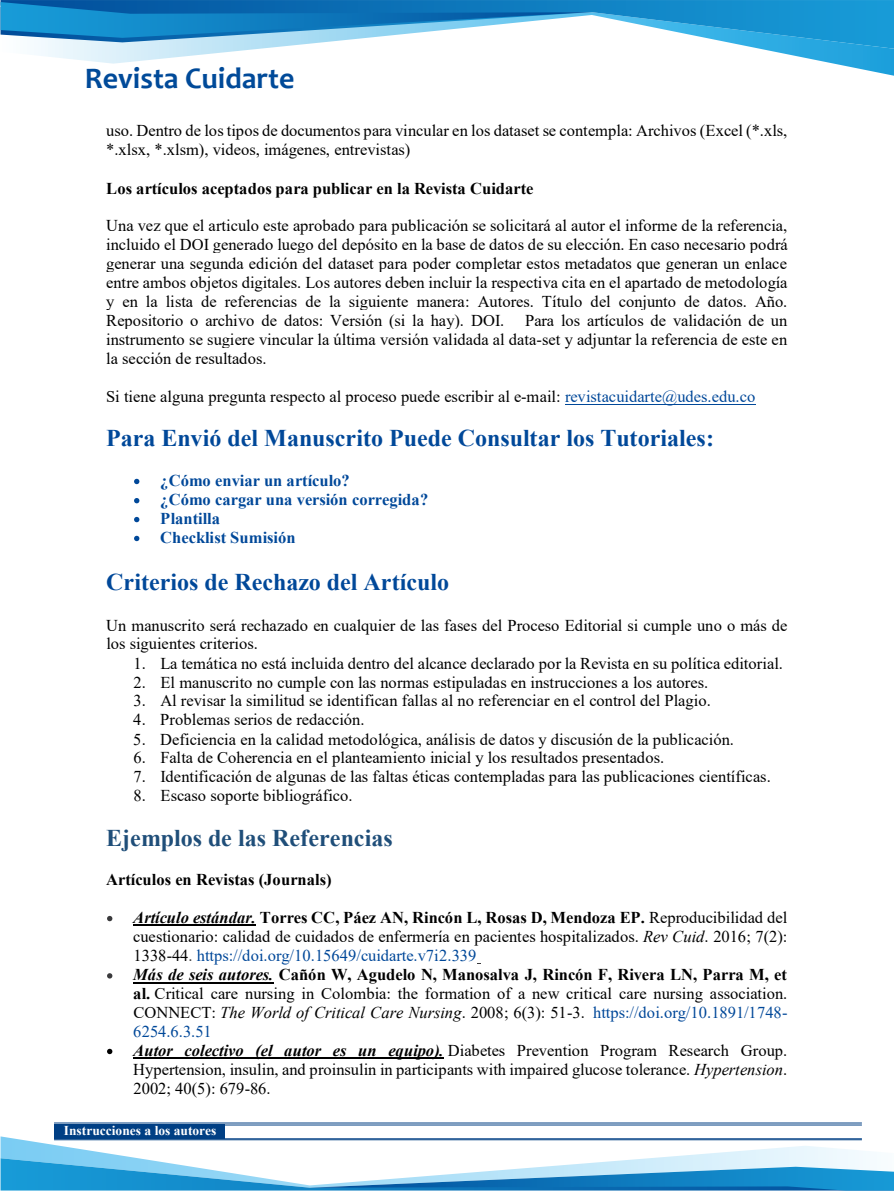
<style>
.page{position:relative;width:894px;height:1191px;background:#fff}
.page>*{position:absolute;margin:0;border:0;box-sizing:border-box;transform-origin:0 0}
.t1{font:700 30px "Candara";color:#004a99}
.t2{font:700 24px "Times New Roman";color:#004899}
.t3{font:700 24px "Times New Roman";color:#1f4e79}
.t4{font:16.5px/18.9px "Times New Roman";letter-spacing:-.005em;color:#000}
.t5{font:700 16.5px "Times New Roman";letter-spacing:-.005em;color:#000}
.t6{font:700 16.5px/19px "Times New Roman";letter-spacing:-.005em;color:#004899}
.t7{font:16.5px "Times New Roman";letter-spacing:.01em;color:#004899}
.t8{font:700 13.5px "Times New Roman";color:#fff}
.s1{color:#004899}
.s2{font-weight:700;font-style:italic}
.s3{font-weight:700}
.s4{font-style:italic}
.s5{color:#3a3a3c}
</style>
<div class="page">
<hr style="left:565px;top:404px;width:190px;height:1px;background:#004899">
<svg style="left:134px;top:479px;width:5px;height:5px"></svg>
<svg style="left:134px;top:498px;width:5px;height:5px"></svg>
<svg style="left:134px;top:517px;width:5px;height:5px"></svg>
<svg style="left:134px;top:536px;width:5px;height:5px"></svg>
<svg style="left:107px;top:916px;width:5px;height:5px"></svg>
<hr style="left:133px;top:925px;width:123px;height:1px;background:#000">
<svg style="left:107px;top:973px;width:5px;height:6px"></svg>
<hr style="left:133px;top:982px;width:140px;height:1px;background:#000">
<svg style="left:107px;top:1049px;width:5px;height:5px"></svg>
<hr style="left:133px;top:1058px;width:310px;height:1px;background:#000">
<hr style="left:54px;top:1125px;width:807px;height:1px;background:#003f84">
<hr style="left:54px;top:1123px;width:807px;height:1px;background:#003f84">
<div style="left:54px;top:1124px;width:170px;height:14px;background:#003f84"></div>
<svg style="left:34px;top:49px;width:859px;height:27px"></svg>
<svg style="left:1px;top:0;width:892px;height:49px"></svg>
<svg style="left:1px;top:2px;width:590px;height:40px"></svg>
<svg style="left:1px;top:1136px;width:869px;height:22px"></svg>
<svg style="left:1px;top:1158px;width:892px;height:33px"></svg>
<h1 class="t1" style="left:85px;top:59px;width:211px">Revista Cuidarte</h1>
<p class="t4" style="left:106px;top:121px;width:682px">uso. Dentro de los tipos de documentos para vincular en los dataset se contempla: Archivos (Excel (*.xls, *.xlsx, *.xlsm), videos, imágenes, entrevistas)</p>
<p class="t5" style="left:106px;top:176px;width:429px">Los artículos aceptados para publicar en la Revista Cuidarte</p>
<p class="t4" style="left:106px;top:216px;width:683px;text-align:justify">Una vez que el articulo este aprobado para publicación se solicitará al autor el informe de la referencia, incluido el DOI generado luego del depósito en la base de datos de su elección. En caso necesario podrá generar una segunda edición del dataset para poder completar estos metadatos que generan un enlace entre ambos objetos digitales. Los autores deben incluir la respectiva cita en el apartado de metodología y en la lista de referencias de la siguiente manera: Autores. Título del conjunto de datos. Año.<br>Repositorio o archivo de datos: Versión (si la hay). DOI.</p>
<p class="t4" style="left:106px;top:311px;width:682px;text-align:justify;text-indent:419px">Para los artículos de validación de un instrumento se sugiere vincular la última versión validada al data-set y adjuntar la referencia de este en la sección de resultados.</p>
<p class="t4" style="left:106px;top:387px;width:650px">Si tiene alguna pregunta respecto al proceso puede escribir al e-mail: <span class="s1">revistacuidarte@udes.edu.co</span></p>
<h2 class="t2" style="left:106px;top:421px;width:609px">Para Envió del Manuscrito Puede Consultar los Tutoriales:</h2>
<p class="t6" style="left:160px;top:470px;width:269px">¿Cómo enviar un artículo?<br>¿Cómo cargar una versión corregida?<br>Plantilla</p>
<p class="t6" style="left:160px;top:527px;width:137px">Checklist Sumisión</p>
<h2 class="t2" style="left:106px;top:564px;width:344px">Criterios de Rechazo del Artículo</h2>
<p class="t4" style="left:106px;top:615px;width:682px">Un manuscrito será rechazado en cualquier de las fases del Proceso Editorial si cumple uno o más de los siguientes criterios.</p>
<p class="t4" style="left:133px;top:653px;width:651px">1. La temática no está incluida dentro del alcance declarado por la Revista en su política editorial.</p>
<p class="t4" style="left:133px;top:672px;width:576px">2. El manuscrito no cumple con las normas estipuladas en instrucciones a los autores.</p>
<p class="t4" style="left:133px;top:691px;width:579px">3. Al revisar la similitud se identifican fallas al no referenciar en el control del Plagio.</p>
<p class="t4" style="left:133px;top:710px;width:232px">4. Problemas serios de redacción.</p>
<p class="t4" style="left:133px;top:729px;width:602px">5. Deficiencia en la calidad metodológica, análisis de datos y discusión de la publicación.</p>
<p class="t4" style="left:133px;top:748px;width:532px">6. Falta de Coherencia en el planteamiento inicial y los resultados presentados.</p>
<p class="t4" style="left:133px;top:767px;width:639px">7. Identificación de algunas de las faltas éticas contempladas para las publicaciones científicas.</p>
<p class="t4" style="left:133px;top:786px;width:220px">8. Escaso soporte bibliográfico.</p>
<h2 class="t3" style="left:106px;top:821px;width:288px">Ejemplos de las Referencias</h2>
<p class="t5" style="left:106px;top:868px;width:227px">Artículos en Revistas (Journals)</p>
<p class="t4" style="left:133px;top:907px;width:655px"><span class="s2">Artículo estándar.</span> <span class="s3">Torres CC, Páez AN, Rincón L, Rosas D, Mendoza EP.</span> Reproducibilidad del cuestionario: calidad de cuidados de enfermería en pacientes hospitalizados. <span class="s4">Rev Cuid</span>. 2016; 7(2):<br>1338-44<span class="s5">.</span> <span class="s1">https://doi.org/10.15649/cuidarte.v7i2.339<br></span><span class="s2">Más de seis autores.</span> <span class="s3">Cañón W, Agudelo N, Manosalva J, Rincón F, Rivera LN, Parra M, et al.</span> Critical care nursing in Colombia: the formation of a new critical care nursing association.<br>CONNECT: <span class="s4">The World of Critical Care Nursing</span>. 2008; 6(3): 51-3.</p>
<p class="t7" style="left:593px;top:1001px;width:196px">https://doi.org/10.1891/1748-</p>
<p class="t4" style="left:133px;top:1040px;width:655px;text-align:justify"><span class="s2">Autor colectivo (el autor es un equipo).</span> Diabetes Prevention Program Research Group.<br>Hypertension, insulin, and proinsulin in participants with impaired glucose tolerance. <span class="s4">Hypertension</span>.<br>2002; 40(5): 679-86.</p>
<p class="t8" style="left:64px;top:1121px;width:154px">Instrucciones a los autores</p>
<p class="t7" style="left:133px;top:1020px;width:80px">6254.6.3.51</p>
</div>
